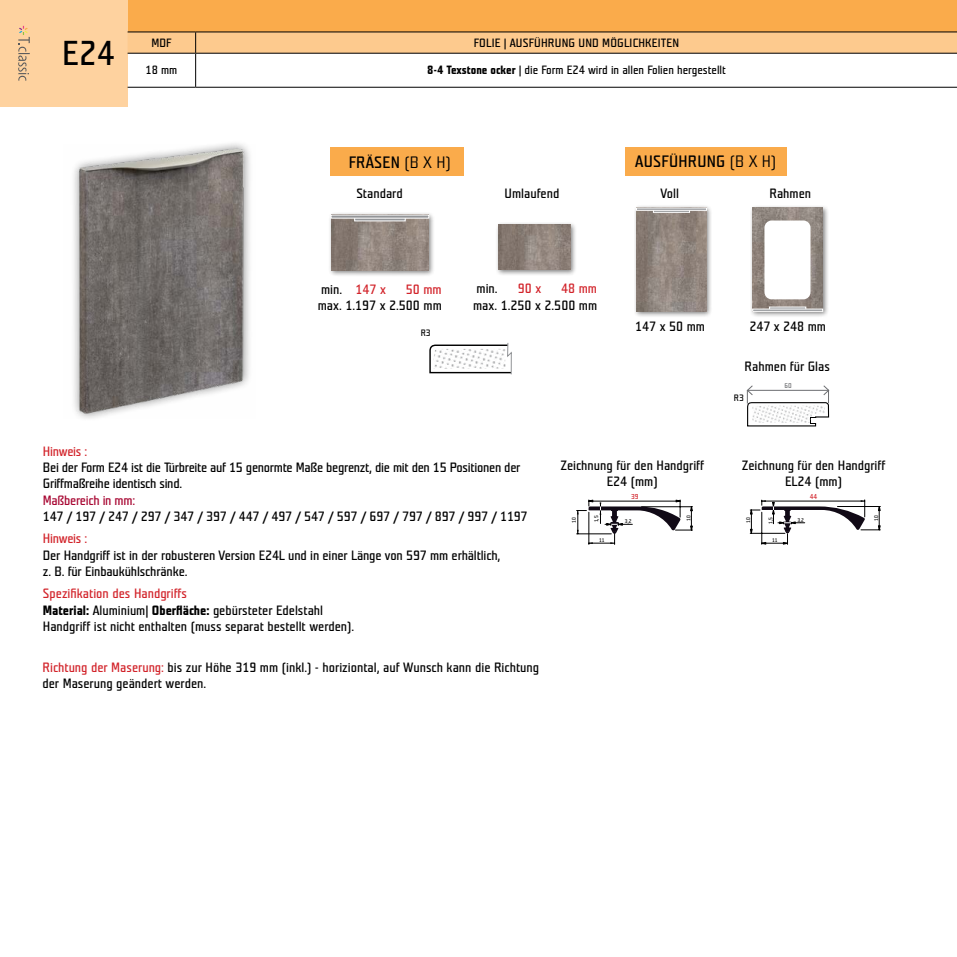
<style>
.page{position:relative;width:957px;height:957px;background:#fff}
.page>*{position:absolute;margin:0;border:0;box-sizing:border-box;transform-origin:0 0}
.t1{font:34.5px "Teuton Normal";color:#000}
.t2{font:16.5px "Teuton Normal";letter-spacing:.015em;color:#000}
.t3{font:13.5px/16.2px "Teuton Normal";color:#000}
.t4{font:13.5px/16.2px "Teuton Normal";letter-spacing:-.02em;color:#000}
.t5{font:13.5px "Teuton Normal";letter-spacing:-.02em;color:#d2232a}
.t6{font:13.5px "Teuton Normal";letter-spacing:-.02em;color:#a70531}
.t7{font:12px "Teuton Normal";color:#000}
.t8{font:9.3px "Teuton Normal";color:#000}
.t9{font:7.2px "Teuton Normal";color:#d2232a}
.t10{font:6.9px "Teuton Normal";color:#6d6e71}
.t11{font:5.4px "Teuton Normal";color:#000}
.s1{font-weight:700}
.s2{font-family:"Teuton Weiss";font-weight:700}
.s3{color:#d2232a}
</style>
<div class="page">
<div style="left:625px;top:147px;width:161px;height:29px;background:#faab4b"></div>
<div style="left:331px;top:147px;width:133px;height:29px;background:#faab4b"></div>
<div style="left:106px;top:0;width:851px;height:32px;background:#faab4b"></div>
<div style="left:0;top:0;width:128px;height:106px;background:#fed29f"></div>
<img style="left:74px;top:145px;width:176px;height:273px">
<div style="left:128px;top:33px;width:829px;height:20px;background:#fdca8e"></div>
<hr style="left:195px;top:54px;width:1px;height:33px;background:#000">
<hr style="left:128px;top:87px;width:68px;height:1px;background:#000">
<hr style="left:196px;top:87px;width:761px;height:1px;background:#000">
<hr style="left:128px;top:32px;width:68px;height:1px;background:#000">
<hr style="left:196px;top:32px;width:761px;height:1px;background:#000">
<hr style="left:128px;top:53px;width:68px;height:1px;background:#000">
<hr style="left:196px;top:53px;width:761px;height:1px;background:#000">
<svg style="left:429px;top:343px;width:83px;height:32px"></svg>
<img style="left:433px;top:349px;width:72px;height:20px">
<div style="left:328px;top:211px;width:107px;height:65px;background:#000;opacity:.5"></div>
<img style="left:331px;top:218px;width:97px;height:52px">
<svg style="left:354px;top:218px;width:51px;height:3px"></svg>
<div style="left:331px;top:215px;width:98px;height:3px;background:#939598;border:1px solid #fff"></div>
<svg style="left:749px;top:500px;width:132px;height:45px"></svg>
<svg style="left:576px;top:499px;width:117px;height:45px"></svg>
<div style="left:634px;top:204px;width:78px;height:114px;background:#000;opacity:.5"></div>
<img style="left:636px;top:210px;width:70px;height:101px">
<div style="left:653px;top:209px;width:37px;height:3px;background:#939598;border:1px solid #fff"></div>
<div style="left:636px;top:208px;width:70px;height:2px;background:#939598;border:1px solid #fff"></div>
<div style="left:750px;top:205px;width:78px;height:113px;background:#000;opacity:.5"></div>
<img style="left:753px;top:208px;width:69px;height:101px">
<div style="left:769px;top:307px;width:37px;height:3px;background:#939598;border:1px solid #fff"></div>
<div style="left:752px;top:309px;width:71px;height:2px;background:#939598;border:1px solid #fff"></div>
<div style="left:764px;top:220px;width:46px;height:79px;background:#fff;border-radius:7px"></div>
<div style="left:495px;top:221px;width:82px;height:55px;background:#000;opacity:.5"></div>
<img style="left:498px;top:225px;width:72px;height:45px">
<svg style="left:746px;top:385px;width:83px;height:42px"></svg>
<svg style="left:18px;top:26px;width:12px;height:55px"></svg>
<h1 class="t1" style="left:62px;top:36px;width:54px">E24</h1>
<p class="t7" style="left:151px;top:37px;width:21px">MDF</p>
<p class="t7" style="left:474px;top:37px;width:207px">FOLIE | AUSFÜHRUNG UND MÖGLICHKEITEN</p>
<p class="t7" style="left:145px;top:64px;width:33px">18 mm</p>
<p class="t7" style="left:427px;top:64px;width:300px"><span class="s1">8-4 Texstone ocker</span> | die Form E24 wird in allen Folien hergestellt</p>
<p class="t2" style="left:349px;top:154px;width:104px">FRÄSEN <span class="s2">(B X H)</span></p>
<p class="t2" style="left:635px;top:153px;width:142px">AUSFÜHRUNG <span class="s2">(B X H)</span></p>
<p class="t3" style="left:356px;top:186px;width:48px">Standard</p>
<p class="t3" style="left:504px;top:186px;width:56px">Umlaufend</p>
<p class="t3" style="left:660px;top:186px;width:20px">Voll</p>
<p class="t3" style="left:769px;top:186px;width:43px">Rahmen</p>
<p class="t3" style="left:321px;top:281px;width:66px">min. <span class="s3">147 x</span></p>
<p class="t5" style="left:406px;top:282px;width:37px">50 mm</p>
<p class="t3" style="left:318px;top:297px;width:125px">max. 1.197 x 2.500 mm</p>
<p class="t8" style="left:421px;top:328px;width:12px">R3</p>
<p class="t3" style="left:476px;top:281px;width:23px">min.</p>
<p class="t5" style="left:518px;top:282px;width:25px">90 x</p>
<p class="t5" style="left:561px;top:282px;width:37px">48 mm</p>
<p class="t3" style="left:473px;top:297px;width:125px">max. 1.250 x 2.500 mm</p>
<p class="t3" style="left:635px;top:319px;width:71px">147 x 50 mm</p>
<p class="t3" style="left:749px;top:319px;width:78px">247 x 248 mm</p>
<p class="t3" style="left:744px;top:358px;width:87px">Rahmen für Glas</p>
<p class="t8" style="left:734px;top:393px;width:12px">R3</p>
<p class="t10" style="left:784px;top:382px;width:9px">60</p>
<p class="t5" style="left:43px;top:445px;width:46px">Hinweis :</p>
<p class="t4" style="left:43px;top:460px;width:479px">Bei der Form E24 ist die Türbreite auf 15 genormte Maße begrenzt, die mit den 15 Positionen der<br>Griffmaßreihe identisch sind.</p>
<p class="t6" style="left:43px;top:493px;width:94px">Maßbereich in mm:</p>
<p class="t4" style="left:43px;top:508px;width:486px">147 / 197 / 247 / 297 / 347 / 397 / 447 / 497 / 547 / 597 / 697 / 797 / 897 / 997 / 1197</p>
<p class="t5" style="left:43px;top:532px;width:46px">Hinweis :</p>
<p class="t3" style="left:43px;top:547px;width:459px">Der Handgriff ist in der robusteren Version E24L und in einer Länge von 597 mm erhältlich, z. B. für Einbaukühlschränke.</p>
<p class="t3" style="left:43px;top:586px;width:313px"><span class="s3">Spezifikation des Handgriffs<br></span><span class="s1">Material:</span> Aluminium| <span class="s1">Oberfläche:</span> gebürsteter Edelstahl<br>Handgriff ist nicht enthalten (muss separat bestellt werden).</p>
<p class="t3" style="left:43px;top:659px;width:498px"><span class="s3">Richtung der Maserung:</span> bis zur Höhe 319 mm (inkl.) - horiziontal, auf Wunsch kann die Richtung der Maserung geändert werden.</p>
<p class="t3" style="left:560px;top:458px;width:145px;text-align:center">Zeichnung für den Handgriff<br>E24 (mm)</p>
<p class="t3" style="left:741px;top:458px;width:145px;text-align:center">Zeichnung für den Handgriff<br>EL24 (mm)</p>
<p class="t11" style="left:873px;top:521px;width:7px;rotate:-90deg">10</p>
<p class="t9" style="left:631px;top:493px;width:9px">39</p>
<p class="t9" style="left:810px;top:493px;width:9px">44</p>
<p class="t11" style="left:686px;top:521px;width:7px;rotate:-90deg">10</p>
<p class="t11" style="left:594px;top:522px;width:8px;rotate:-90deg">1,5</p>
<p class="t11" style="left:797px;top:517px;width:8px">3,2</p>
<p class="t11" style="left:768px;top:524px;width:8px;rotate:-90deg">1,5</p>
<p class="t11" style="left:571px;top:523px;width:7px;rotate:-90deg">10</p>
<p class="t11" style="left:625px;top:519px;width:8px">3,2</p>
<p class="t11" style="left:745px;top:523px;width:7px;rotate:-90deg">10</p>
<p class="t11" style="left:599px;top:537px;width:7px">11</p>
<p class="t11" style="left:772px;top:538px;width:7px">11</p>
</div>
